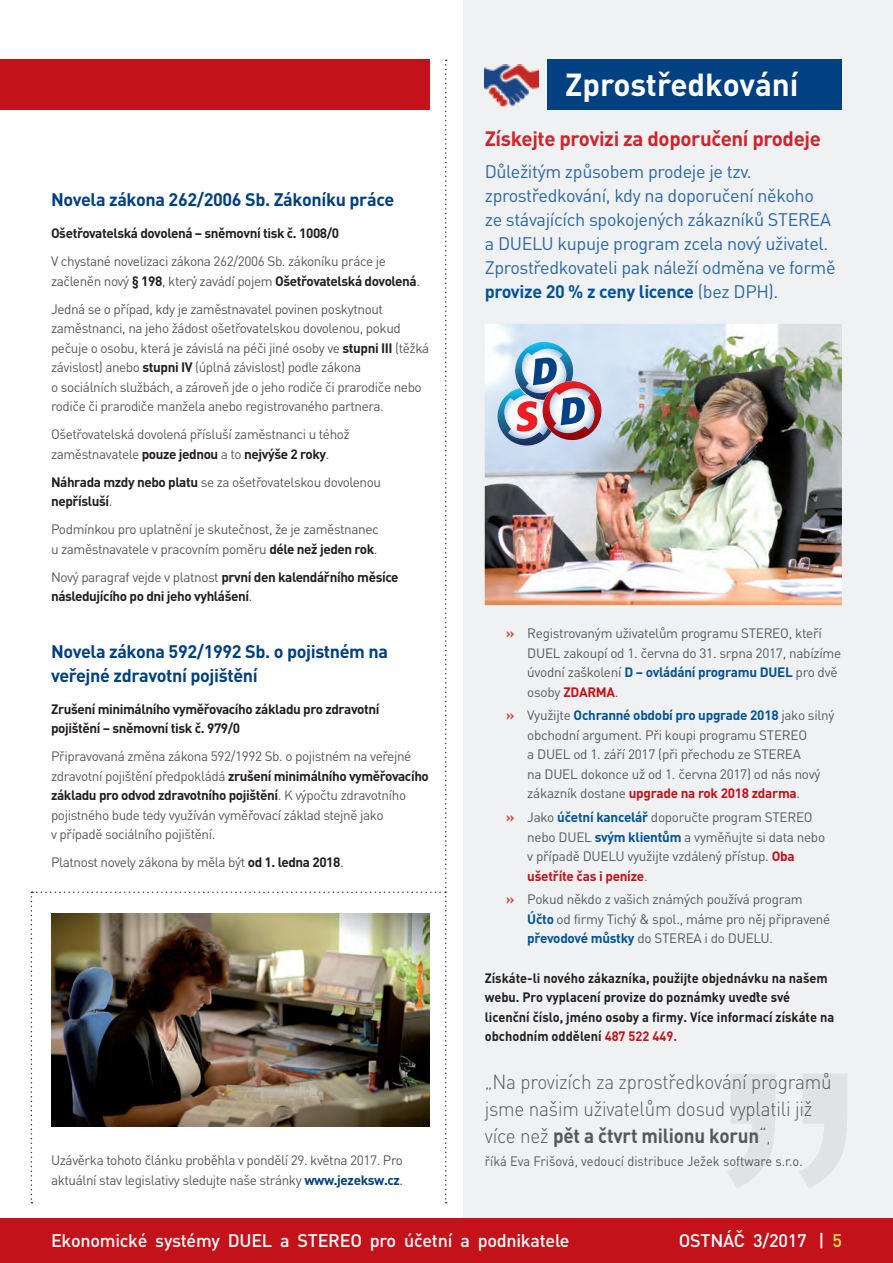
<style>
.page{position:relative;width:893px;height:1263px;background:#fff}
.page>*{position:absolute;margin:0;border:0;box-sizing:border-box;transform-origin:0 0}
.t1{font:700 31.5px "DINCE";color:#fff}
.t2{font:700 20.55px "DINCE";letter-spacing:-.02em;color:#d1232a}
.t3{font:300 20.25px/27px "DINCE";letter-spacing:-.01em;color:#57585a;scale:.93 1}
.t4{font:18px/24px "DINCE";letter-spacing:-.02em;color:#2a68a7}
.t5{font:700 18px/24px "DINCE";letter-spacing:-.02em;color:#014081}
.t6{font:500 18px "DINCE";letter-spacing:-.015em;color:#fff}
.t7{font:13.5px/19.5px "DINCE";letter-spacing:-.03em;color:#57585a}
.t8{font:700 13.5px/19.5px "DINCE";letter-spacing:-.025em;color:#231f20}
.t9{font:700 13.5px/19.5px "DINCE";color:#231f20;scale:.95 1}
.t10{font:13.5px "DINCE";color:#57585a;scale:.95 1}
.s1{font-weight:700;color:#231f20}
.s2{font-weight:400;color:#57585a}
.s3{font-weight:700;color:#014081}
.s4{font-weight:700;color:#015399}
.s5{font-weight:700;color:#ce4c34}
.s6{font-weight:700;color:#c4121a}
.s7{color:#c4121a}
.s8{font-weight:700}
.s9{font-weight:400;font-size:13.5px}
.s10{color:#ffe34f}
</style>
<div class="page">
<div style="left:463px;top:0;width:430px;height:1232px;background:#f0f1f2"></div>
<svg style="left:727px;top:1074px;width:120px;height:114px"></svg>
<div style="left:0;top:1218px;width:893px;height:45px;background:#c4121a"></div>
<div style="left:0;top:60px;width:429px;height:50px;background:#c4121a"></div>
<svg style="left:31px;top:60px;width:416px;height:1143px"></svg>
<img style="left:485px;top:65px;width:54px;height:42px">
<div style="left:548px;top:60px;width:294px;height:50px;background:#014081"></div>
<img style="left:485px;top:324px;width:357px;height:281px">
<svg style="left:496px;top:340px;width:107px;height:107px"></svg>
<h3 class="t5" style="left:51px;top:187px;width:345px">Novela zákona 262/2006 Sb. Zákoníku práce</h3>
<p class="t8" style="left:51px;top:223px;width:290px">Ošetřovatelská dovolená – sněmovní tisk č. 1008/0</p>
<p class="t7" style="left:51px;top:251px;width:370px">V chystané novelizaci zákona 262/2006 Sb. zákoníku práce je začleněn nový <span class="s1">§ 198</span>, který zavádí pojem <span class="s1">Ošetřovatelská dovolená</span>.</p>
<p class="t7" style="left:51px;top:299px;width:380px">Jedná se o případ, kdy je zaměstnavatel povinen poskytnout zaměstnanci, na jeho žádost ošetřovatelskou dovolenou, pokud pečuje o osobu, která je závislá na péči jiné osoby ve <span class="s1">stupni III</span> (těžká závislost) anebo <span class="s1">stupni IV</span> (úplná závislost) podle zákona<br>o sociálních službách, a zároveň jde o jeho rodiče či prarodiče nebo rodiče či prarodiče manžela anebo registrovaného partnera.</p>
<p class="t7" style="left:51px;top:424px;width:300px">Ošetřovatelská dovolená přísluší zaměstnanci u téhož zaměstnavatele <span class="s1">pouze jednou</span> a to <span class="s1">nejvýše 2 roky</span>.</p>
<p class="t8" style="left:51px;top:472px;width:332px">Náhrada mzdy nebo platu <span class="s2">se za ošetřovatelskou dovolenou </span>nepřísluší<span class="s2">.</span></p>
<p class="t7" style="left:51px;top:519px;width:329px">Podmínkou pro uplatnění je skutečnost, že je zaměstnanec u zaměstnavatele v pracovním poměru <span class="s1">déle než jeden rok</span>.</p>
<p class="t8" style="left:51px;top:567px;width:349px"><span class="s2">Nový paragraf vejde v platnost</span> první den kalendářního měsíce následujícího po dni jeho vyhlášení<span class="s2">.</span></p>
<h3 class="t5" style="left:51px;top:638px;width:339px">Novela zákona 592/1992 Sb. o pojistném na veřejné zdravotní pojištění</h3>
<p class="t8" style="left:51px;top:699px;width:330px">Zrušení minimálního vyměřovacího základu pro zdravotní pojištění – sněmovní tisk č. 979/0</p>
<p class="t7" style="left:51px;top:746px;width:379px">Připravovaná změna zákona 592/1992 Sb. o pojistném na veřejné zdravotní pojištění předpokládá <span class="s1">zrušení minimálního vyměřovacího základu pro odvod zdravotního pojištění</span>. K výpočtu zdravotního pojistného bude tedy využíván vyměřovací základ stejně jako<br>v případě sociálního pojištění.</p>
<p class="t7" style="left:51px;top:852px;width:294px">Platnost novely zákona by měla být <span class="s1">od 1. ledna 2018</span>.</p>
<p class="t7" style="left:51px;top:1150px;width:354px">Uzávěrka tohoto článku proběhla v pondělí 29. května 2017. Pro aktuální stav legislativy sledujte naše stránky <span class="s3">www.jezeksw.cz</span>.</p>
<h1 class="t1" style="left:565px;top:63px;width:235px">Zprostředkování</h1>
<h2 class="t2" style="left:485px;top:124px;width:338px">Získejte provizi za doporučení prodeje</h2>
<p class="t4" style="left:485px;top:159px;width:352px">Důležitým způsobem prodeje je tzv. zprostředkování, kdy na doporučení někoho ze stávajících spokojených zákazníků STEREA a DUELU kupuje program zcela nový uživatel.<br>Zprostředkovateli pak náleží odměna ve formě <span class="s4">provize 20 % z ceny licence</span> (bez DPH).</p>
<p class="t7" style="left:527px;top:623px;width:316px;text-indent:-21px"><span class="s5">»</span> Registrovaným uživatelům programu STEREO, kteří DUEL zakoupí od 1. června do 31. srpna 2017, nabízíme úvodní zaškolení <span class="s4">D – ovládání programu DUEL</span> pro dvě osoby <span class="s6">ZDARMA</span>.</p>
<p class="t7" style="left:527px;top:705px;width:309px;text-indent:-21px"><span class="s5">»</span> Využijte <span class="s4">Ochranné období pro upgrade 2018</span> jako silný obchodní argument. Při koupi programu STEREO<br>a DUEL od 1. září 2017 (při přechodu ze STEREA<br>na DUEL dokonce už od 1. června 2017) od nás nový zákazník dostane <span class="s6">upgrade na rok 2018 zdarma</span>.</p>
<p class="t7" style="left:527px;top:807px;width:299px;text-indent:-21px"><span class="s5">»</span> Jako <span class="s4">účetní kancelář</span> doporučte program STEREO nebo DUEL <span class="s4">svým klientům</span> a vyměňujte si data nebo v případě DUELU využijte vzdálený přístup. <span class="s6">Oba ušetříte čas i peníze</span>.</p>
<p class="t7" style="left:527px;top:889px;width:305px;text-indent:-21px"><span class="s5">»</span> Pokud někdo z vašich známých používá program<br><span class="s4">Účto</span> od firmy Tichý &amp; spol., máme pro něj připravené <span class="s4">převodové můstky</span> do STEREA i do DUELU.</p>
<p class="t9" style="left:485px;top:967px;width:369px">Získáte-li nového zákazníka, použijte objednávku na našem webu. Pro vyplacení provize do poznámky uveďte své licenční číslo, jméno osoby a firmy. Více informací získáte na obchodním oddělení <span class="s7">487 522 449.</span></p>
<h3 class="t3" style="left:485px;top:1068px;width:374px">„Na provizích za zprostředkování programů jsme našim uživatelům dosud vyplatili již více než <span class="s8">pět a čtvrt milionu korun</span>“<span class="s9">,</span></h3>
<p class="t10" style="left:485px;top:1151px;width:336px">říká Eva Frišová, vedoucí distribuce Ježek software s.r.o.</p>
<h3 class="t6" style="left:51px;top:1228px;width:520px">Ekonomické systémy DUEL a STEREO pro účetní a podnikatele</h3>
<h3 class="t6" style="left:679px;top:1228px;width:165px">OSTNÁČ 3/2017 | <span class="s10">5</span></h3>
</div>
